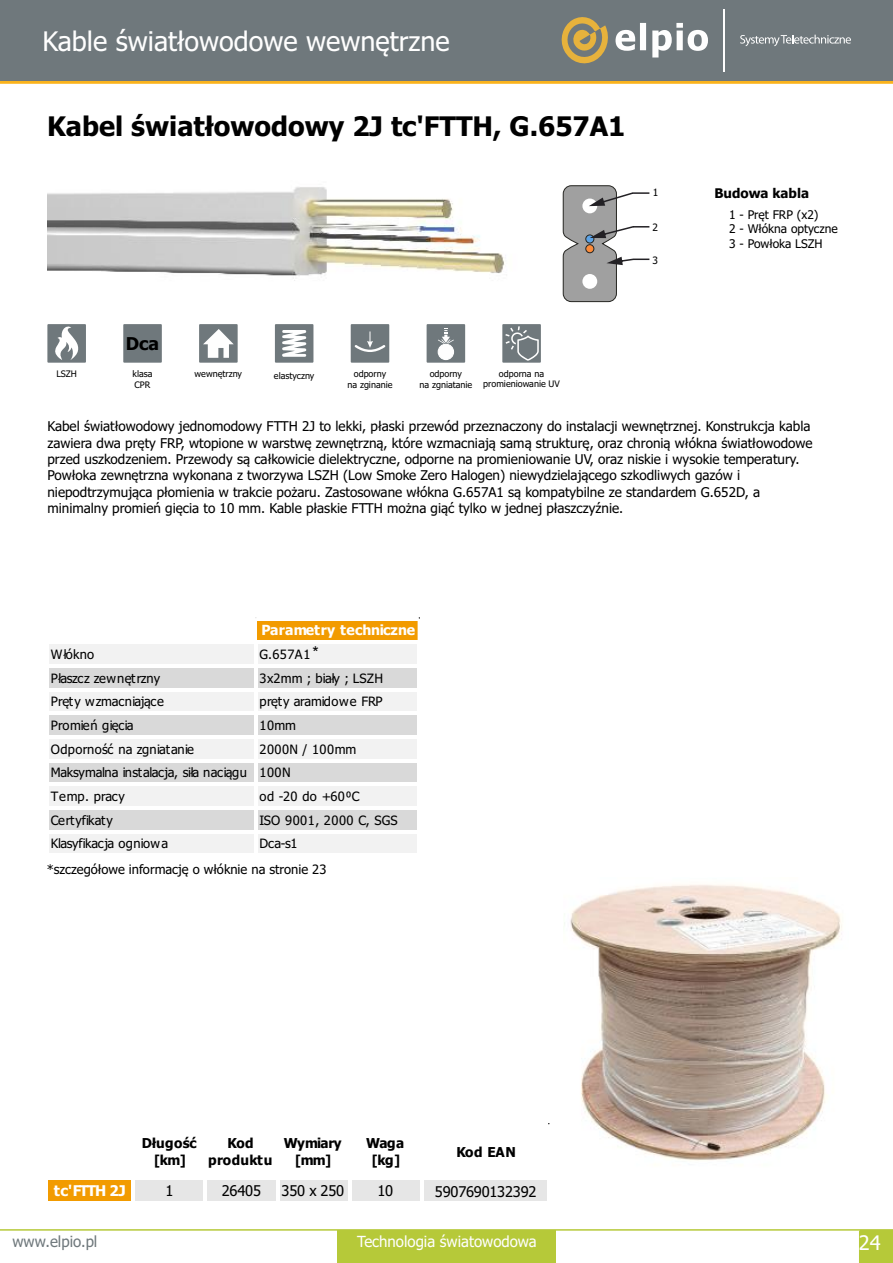
<style>
.page{position:relative;width:893px;height:1263px;background:#fff}
.page>*{position:absolute;margin:0;border:0;box-sizing:border-box;transform-origin:0 0}
.t1{font:700 27px "Tahoma";color:#000}
.t2{font:27px "Tahoma";color:#fefefe}
.t3{font:20.1px "Tahoma";color:#fff}
.t4{font:700 17.7px "Tahoma";color:#000}
.t5{font:16.2px "Arial";color:#000}
.t6{font:15.3px "Tahoma";color:#fefefe}
.t7{font:15.3px "Tahoma";color:#6f787c}
.t8{font:14.85px "Tahoma";letter-spacing:-.015em;color:#000}
.t9{font:700 14.85px "Tahoma";letter-spacing:-.08em;color:#fff}
.t10{font:700 13.95px "Tahoma";letter-spacing:.01em;color:#fff}
.t11{font:700 13.65px/17.1px "Tahoma";letter-spacing:-.02em;color:#000;text-align:center}
.t12{font:700 13.65px/17.1px "Tahoma";letter-spacing:.03em;color:#000;text-align:center}
.t13{font:700 13.65px/17.1px "Tahoma";letter-spacing:-.04em;color:#000;text-align:center}
.t14{font:13.5px/16.4px "Tahoma";color:#000}
.t15{font:700 13.35px "Tahoma";color:#000}
.t16{font:12.9px/23.7px "Tahoma";color:#000}
.t17{font:12.9px "Tahoma";letter-spacing:-.025em;color:#000}
.t18{font:12.9px "Tahoma";letter-spacing:.035em;color:#000}
.t19{font:12.9px "Tahoma";letter-spacing:.025em;color:#000}
.t20{font:12px/14.5px "Tahoma";color:#000}
.t21{font:10.2px "Tahoma";color:#000}
.t22{font:9px/10.8px "Tahoma";color:#000;text-align:center}
</style>
<div class="page">
<hr style="left:0;top:81px;width:893px;height:3px;background:#fab31c">
<div style="left:0;top:0;width:893px;height:81px;background:#6f787c"></div>
<hr style="left:723px;top:9px;width:1px;height:62px;background:#fefefe">
<svg style="left:561px;top:17px;width:147px;height:47px"></svg>
<svg style="left:740px;top:35px;width:111px;height:11px"></svg>
<hr style="left:0;top:1229px;width:893px;height:2px;background:#b6c939">
<div style="left:337px;top:1230px;width:219px;height:33px;background:#b6c939"></div>
<img style="left:47px;top:187px;width:458px;height:94px">
<img style="left:564px;top:884px;width:278px;height:277px">
<svg style="left:563px;top:185px;width:86px;height:117px"></svg>
<div style="left:47px;top:1177px;width:87px;height:27px;background:#f29b00"></div>
<div style="left:133px;top:1177px;width:417px;height:27px;background:#e6e6e6"></div>
<hr style="left:46px;top:1124px;width:2px;height:80px;background:#fff">
<hr style="left:132px;top:1126px;width:3px;height:78px;background:#fff">
<hr style="left:204px;top:1126px;width:3px;height:78px;background:#fff">
<hr style="left:276px;top:1126px;width:3px;height:78px;background:#fff">
<hr style="left:348px;top:1126px;width:3px;height:78px;background:#fff">
<hr style="left:420px;top:1126px;width:4px;height:78px;background:#fff">
<hr style="left:548px;top:1126px;width:2px;height:78px;background:#fff">
<hr style="left:48px;top:1176px;width:502px;height:4px;background:#fff">
<hr style="left:48px;top:1201px;width:502px;height:3px;background:#fff">
<svg style="left:47px;top:324px;width:39px;height:39px"></svg>
<div style="left:123px;top:324px;width:39px;height:39px;background:#6f787c"></div>
<svg style="left:502px;top:324px;width:39px;height:39px;background:#828a8e"></svg>
<div style="left:199px;top:324px;width:39px;height:39px;background:#6f787c"></div>
<svg style="left:203px;top:329px;width:31px;height:29px"></svg>
<div style="left:275px;top:324px;width:38px;height:39px;background:#6f787c"></div>
<svg style="left:282px;top:330px;width:25px;height:27px"></svg>
<div style="left:351px;top:324px;width:38px;height:39px;background:#6f787c"></div>
<svg style="left:355px;top:331px;width:30px;height:21px"></svg>
<div style="left:427px;top:324px;width:38px;height:39px;background:#6f787c"></div>
<div style="left:438px;top:344px;width:16px;height:16px;background:#fefefe;border:1px solid #fefefe;border-radius:50%"></div>
<svg style="left:438px;top:330px;width:16px;height:14px"></svg>
<div style="left:256px;top:619px;width:163px;height:24px;background:#f29b00"></div>
<div style="left:48px;top:642px;width:371px;height:24px;background:#f2f2f2"></div>
<div style="left:48px;top:665px;width:371px;height:25px;background:#d9d9d9"></div>
<div style="left:48px;top:689px;width:371px;height:25px;background:#f2f2f2"></div>
<div style="left:48px;top:713px;width:371px;height:24px;background:#d9d9d9"></div>
<div style="left:48px;top:736px;width:371px;height:25px;background:#f2f2f2"></div>
<div style="left:48px;top:760px;width:371px;height:25px;background:#d9d9d9"></div>
<div style="left:48px;top:784px;width:371px;height:24px;background:#f2f2f2"></div>
<div style="left:48px;top:807px;width:371px;height:25px;background:#d9d9d9"></div>
<div style="left:48px;top:831px;width:371px;height:25px;background:#f2f2f2"></div>
<hr style="left:47px;top:618px;width:372px;height:2px;background:#fff">
<svg style="left:256px;top:620px;width:1px;height:20px"></svg>
<hr style="left:255px;top:644px;width:3px;height:212px;background:#fff">
<hr style="left:417px;top:644px;width:2px;height:212px;background:#fff">
<hr style="left:47px;top:640px;width:372px;height:4px;background:#fff">
<hr style="left:47px;top:664px;width:372px;height:3px;background:#fff">
<hr style="left:47px;top:688px;width:372px;height:3px;background:#fff">
<hr style="left:47px;top:712px;width:372px;height:3px;background:#fff">
<hr style="left:47px;top:735px;width:372px;height:3px;background:#fff">
<hr style="left:47px;top:759px;width:372px;height:3px;background:#fff">
<hr style="left:47px;top:783px;width:372px;height:3px;background:#fff">
<hr style="left:47px;top:806px;width:372px;height:3px;background:#fff">
<hr style="left:47px;top:830px;width:372px;height:3px;background:#fff">
<hr style="left:47px;top:854px;width:372px;height:2px;background:#fff">
<svg style="left:418px;top:618px;width:2px;height:22px"></svg>
<svg style="left:859px;top:1230px;width:34px;height:33px"></svg>
<h1 class="t2" style="left:43px;top:30px;width:409px">Kable światłowodowe wewnętrzne</h1>
<h1 class="t1" style="left:47px;top:115px;width:580px">Kabel światłowodowy 2J tc'FTTH, G.657A1</h1>
<p class="t22" style="left:56px;top:369px;width:22px">LSZH</p>
<h3 class="t4" style="left:126px;top:336px;width:35px">Dca</h3>
<p class="t22" style="left:133px;top:369px;width:22px;text-align:left">klasa<br>CPR</p>
<p class="t22" style="left:483px;top:369px;width:78px">odporna na promieniowanie UV</p>
<p class="t22" style="left:195px;top:369px;width:49px">wewnętrzny</p>
<p class="t22" style="left:274px;top:371px;width:42px">elastyczny</p>
<p class="t22" style="left:347px;top:369px;width:47px">odporny<br>na zginanie</p>
<p class="t22" style="left:419px;top:369px;width:54px">odporny<br>na zgniatanie</p>
<p class="t21" style="left:653px;top:188px;width:7px">1</p>
<p class="t21" style="left:652px;top:223px;width:7px">2</p>
<p class="t21" style="left:653px;top:257px;width:7px">3</p>
<p class="t15" style="left:714px;top:188px;width:96px">Budowa kabla</p>
<p class="t20" style="left:729px;top:208px;width:110px">1 - Pręt FRP (x2)<br>2 - Włókna optyczne<br>3 - Powłoka LSZH</p>
<p class="t14" style="left:47px;top:419px;width:767px">Kabel światłowodowy jednomodowy FTTH 2J to lekki, płaski przewód przeznaczony do instalacji wewnętrznej. Konstrukcja kabla zawiera dwa pręty FRP, wtopione w warstwę zewnętrzną, które wzmacniają samą strukturę, oraz chronią włókna światłowodowe przed uszkodzeniem. Przewody są całkowicie dielektryczne, odporne na promieniowanie UV, oraz niskie i wysokie temperatury.<br>Powłoka zewnętrzna wykonana z tworzywa LSZH (Low Smoke Zero Halogen) niewydzielającego szkodliwych gazów i niepodtrzymująca płomienia w trakcie pożaru. Zastosowane włókna G.657A1 są kompatybilne ze standardem G.652D, a minimalny promień gięcia to 10 mm. Kable płaskie FTTH można giąć tylko w jednej płaszczyźnie.</p>
<p class="t10" style="left:262px;top:624px;width:155px">Parametry techniczne</p>
<p class="t5" style="left:313px;top:646px;width:8px">*</p>
<p class="t16" style="left:51px;top:643px;width:45px">Włókno</p>
<p class="t16" style="left:259px;top:643px;width:53px">G.657A1</p>
<p class="t17" style="left:51px;top:673px;width:111px">Płaszcz zewnętrzny</p>
<p class="t16" style="left:259px;top:667px;width:125px">3x2mm ; biały ; LSZH</p>
<p class="t17" style="left:51px;top:696px;width:115px">Pręty wzmacniające</p>
<p class="t17" style="left:259px;top:696px;width:125px">pręty aramidowe FRP</p>
<p class="t16" style="left:51px;top:714px;width:85px">Promień gięcia</p>
<p class="t16" style="left:259px;top:714px;width:38px">10mm</p>
<p class="t19" style="left:51px;top:744px;width:145px">Odporność na zgniatanie</p>
<p class="t16" style="left:51px;top:738px;width:307px;text-indent:209px">2000N / 100mm<br>Maksymalna instalacja, siła naciągu 100N<br>Temp. pracy</p>
<p class="t18" style="left:259px;top:791px;width:102px">od -20 do +60⁰C</p>
<p class="t16" style="left:51px;top:809px;width:64px">Certyfikaty</p>
<p class="t18" style="left:259px;top:815px;width:140px">ISO 9001, 2000 C, SGS</p>
<p class="t16" style="left:51px;top:833px;width:119px">Klasyfikacja ogniowa</p>
<p class="t16" style="left:259px;top:833px;width:40px">Dca-s1</p>
<p class="t16" style="left:47px;top:859px;width:281px">*szczegółowe informację o włóknie na stronie 23</p>
<p class="t11" style="left:142px;top:1135px;width:57px">Długość [km]</p>
<p class="t12" style="left:208px;top:1135px;width:66px">Kod produktu</p>
<p class="t13" style="left:284px;top:1135px;width:59px">Wymiary [mm]</p>
<p class="t11" style="left:366px;top:1135px;width:40px">Waga [kg]</p>
<p class="t11" style="left:456px;top:1144px;width:61px">Kod EAN</p>
<p class="t9" style="left:54px;top:1184px;width:73px">tc'FTTH 2J</p>
<p class="t8" style="left:165px;top:1184px;width:10px">1</p>
<p class="t8" style="left:222px;top:1184px;width:41px">26405</p>
<p class="t8" style="left:282px;top:1184px;width:64px">350 x 250</p>
<p class="t8" style="left:377px;top:1184px;width:17px">10</p>
<p class="t8" style="left:435px;top:1185px;width:103px">5907690132392</p>
<p class="t7" style="left:13px;top:1235px;width:86px">www.elpio.pl</p>
<p class="t6" style="left:357px;top:1235px;width:181px">Technologia światowodowa</p>
<h2 class="t3" style="left:859px;top:1234px;width:23px">24</h2>
</div>
